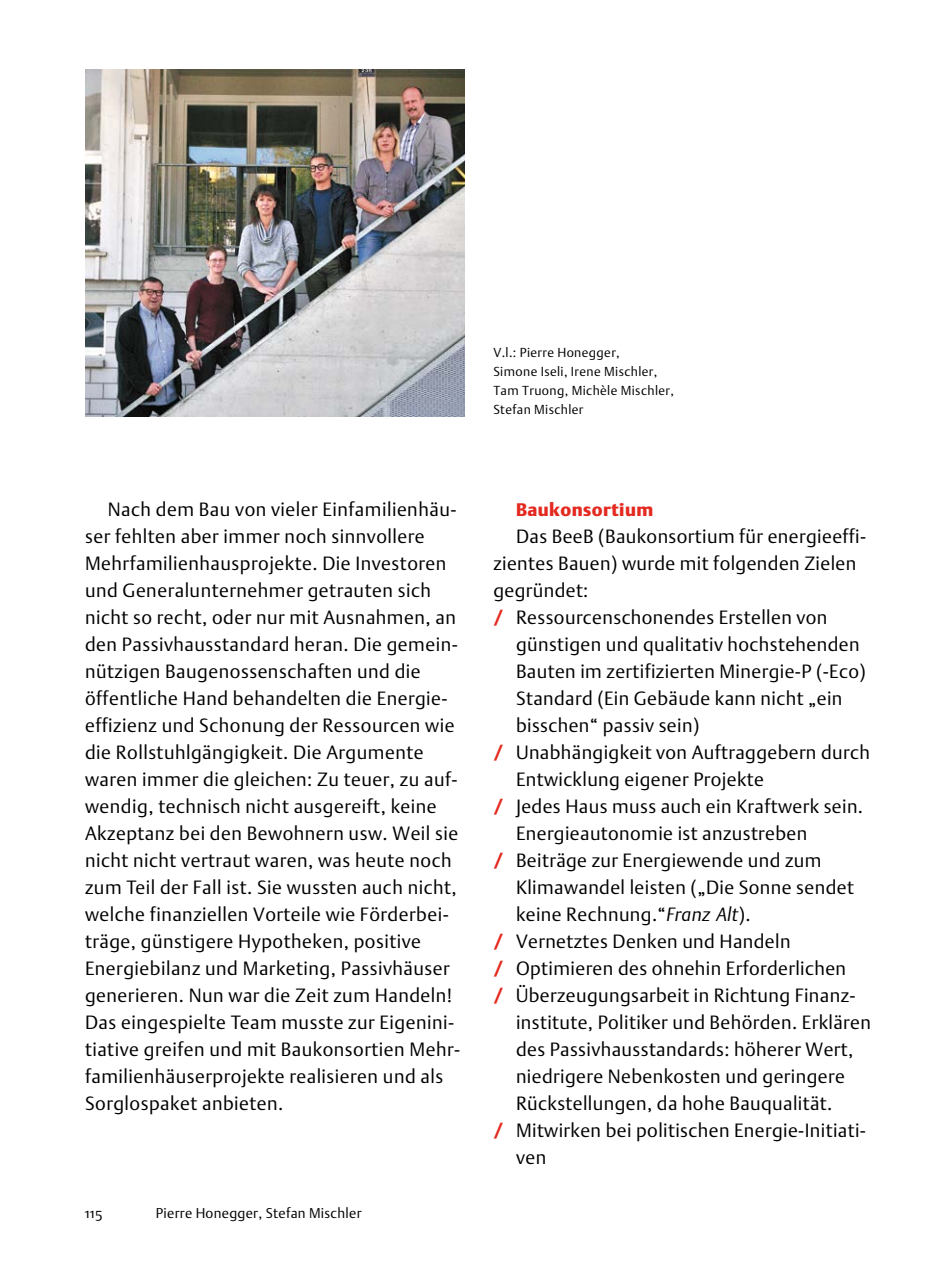
<style>
.page{position:relative;width:947px;height:1276px;background:#fff}
.page>*{position:absolute;margin:0;border:0;box-sizing:border-box;transform-origin:0 0}
.t1{font:300 19px/27px "DTL Argo ST";letter-spacing:.025em;color:#000}
.t2{font:900 18px "DTL Argo ST";letter-spacing:.025em;color:#e42a20}
.t3{font:300 14px "DTL Argo ST";letter-spacing:.02em;color:#000}
.t4{font:300 12.8px/19.2px "DTL Argo ST";letter-spacing:.03em;color:#000}
.s1{font-family:"Futura";font-weight:700;font-size:17.2px;color:#e42a20}
.s2{font-family:"DTL Argo T";font-style:italic}
</style>
<div class="page">
<img style="left:85px;top:69px;width:380px;height:347px">
<p class="t4" style="left:493px;top:343px;width:182px">V.l.: Pierre Honegger,<br>Simone Iseli, Irene Mischler,<br>Tam Truong, Michèle Mischler,<br>Stefan Mischler</p>
<p class="t1" style="left:85px;top:495px;width:377px;text-indent:23px">Nach dem Bau von vieler Einfamilienhäu&shy;ser fehlten aber immer noch sinnvollere Mehrfamilienhausprojekte. Die Investoren und Generalunternehmer getrauten sich nicht so recht, oder nur mit Ausnahmen, an den Passivhausstandard heran. Die gemein&shy;nützigen Baugenossenschaften und die öffentliche Hand behandelten die Energie&shy;effizienz und Schonung der Ressourcen wie die Rollstuhlgängigkeit. Die Argumente waren immer die gleichen: Zu teuer, zu auf&shy;wendig, technisch nicht ausgereift, keine Akzeptanz bei den Bewohnern usw. Weil sie nicht nicht vertraut waren, was heute noch zum Teil der Fall ist. Sie wussten auch nicht, welche finanziellen Vorteile wie Förderbei&shy;träge, günstigere Hypotheken, positive Energiebilanz und Marketing, Passivhäuser generieren. Nun war die Zeit zum Handeln!<br>Das eingespielte Team musste zur Eigenini&shy;tiative greifen und mit Baukonsortien Mehr&shy;familienhäuserprojekte realisieren und als Sorglospaket anbieten.</p>
<p class="t2" style="left:516px;top:499px;width:139px">Baukonsortium</p>
<p class="t1" style="left:493px;top:522px;width:374px;text-indent:23px">Das BeeB (Baukonsortium für energieeffi&shy;zientes Bauen) wurde mit folgenden Zielen gegründet:<br><span class="s1">/</span> Ressourcenschonendes Erstellen von</p>
<p class="t1" style="left:516px;top:630px;width:345px">günstigen und qualitativ hochstehenden</p>
<p class="t1" style="left:516px;top:657px;width:351px">Bauten im zertifizierten Minergie-P (-Eco)</p>
<p class="t1" style="left:516px;top:684px;width:328px">Standard (Ein Gebäude kann nicht „ein</p>
<p class="t1" style="left:516px;top:711px;width:185px">bisschen“ passiv sein)</p>
<p class="t1" style="left:493px;top:738px;width:378px"><span class="s1">/</span> Unabhängigkeit von Auftraggebern durch</p>
<p class="t1" style="left:516px;top:765px;width:249px">Entwicklung eigener Projekte</p>
<p class="t1" style="left:493px;top:792px;width:371px"><span class="s1">/</span> Jedes Haus muss auch ein Kraftwerk sein.</p>
<p class="t1" style="left:516px;top:819px;width:293px">Energieautonomie ist anzustreben</p>
<p class="t1" style="left:493px;top:846px;width:330px"><span class="s1">/</span> Beiträge zur Energiewende und zum</p>
<p class="t1" style="left:516px;top:873px;width:339px">Klimawandel leisten („Die Sonne sendet</p>
<p class="t1" style="left:516px;top:900px;width:236px">keine Rechnung.“<span class="s2">Franz Alt</span>).</p>
<p class="t1" style="left:493px;top:927px;width:299px"><span class="s1">/</span> Vernetztes Denken und Handeln</p>
<p class="t1" style="left:493px;top:954px;width:354px"><span class="s1">/</span> Optimieren des ohnehin Erforderlichen</p>
<p class="t1" style="left:493px;top:981px;width:364px"><span class="s1">/</span> Überzeugungsarbeit in Richtung Finanz-</p>
<p class="t1" style="left:516px;top:1008px;width:356px">institute, Politiker und Behörden. Erklären</p>
<p class="t1" style="left:516px;top:1035px;width:339px">des Passivhausstandards: höherer Wert,</p>
<p class="t1" style="left:516px;top:1062px;width:330px">niedrigere Nebenkosten und geringere</p>
<p class="t1" style="left:516px;top:1089px;width:318px">Rückstellungen, da hohe Bauqualität.</p>
<p class="t1" style="left:493px;top:1116px;width:374px"><span class="s1">/</span> Mitwirken bei politischen Energie-Initiati-</p>
<p class="t1" style="left:516px;top:1143px;width:32px">ven</p>
<p class="t3" style="left:85px;top:1204px;width:19px">115</p>
<p class="t3" style="left:156px;top:1204px;width:207px">Pierre Honegger, Stefan Mischler</p>
</div>
